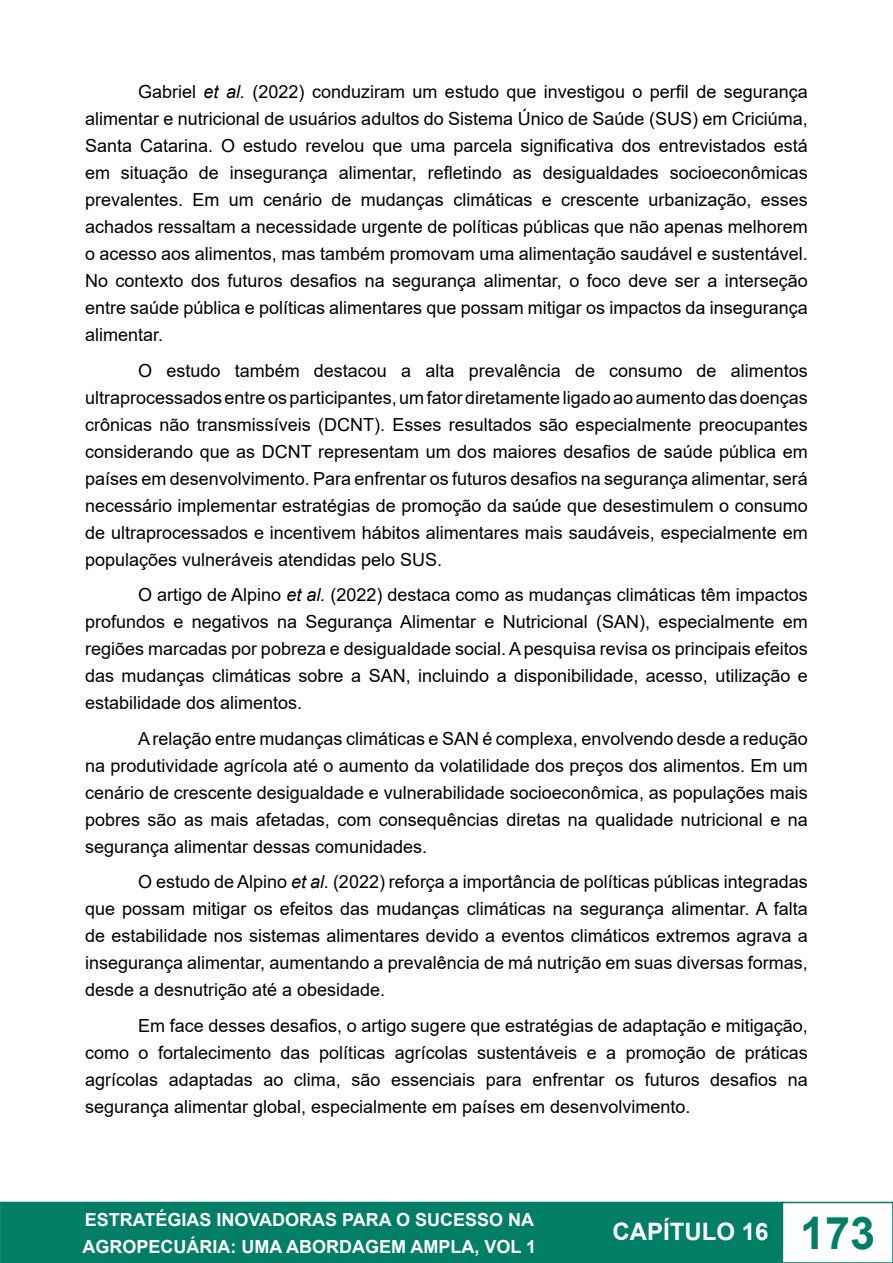
<style>
.page{position:relative;width:893px;height:1263px;background:#fff}
.page>*{position:absolute;margin:0;border:0;box-sizing:border-box;transform-origin:0 0}
.t1{font:700 24px "Arial";color:#fff}
.t2{font:18px/27px "Arial";color:#000;text-align:justify}
.t3{font:700 18px/27px "Arial";color:#fff}
.s1{font-style:italic}
.s2{font-size:45px;color:#007f66}
</style>
<div class="page">
<div style="left:1px;top:1202px;width:782px;height:60px;background:#007f66"></div>
<div style="left:0;top:1202px;width:784px;height:61px;border:2px solid #007f66"></div>
<svg style="left:0;top:1202px;width:1px;height:61px"></svg>
<div style="left:782px;top:1202px;width:111px;height:61px;border:2px solid #007f66"></div>
<p class="t2" style="left:85px;top:78px;width:724px;text-indent:53px">Gabriel <span class="s1">et al.</span> (2022) conduziram um estudo que investigou o perfil de segurança alimentar e nutricional de usuários adultos do Sistema Único de Saúde (SUS) em Criciúma, Santa Catarina. O estudo revelou que uma parcela significativa dos entrevistados está em situação de insegurança alimentar, refletindo as desigualdades socioeconômicas prevalentes. Em um cenário de mudanças climáticas e crescente urbanização, esses achados ressaltam a necessidade urgente de políticas públicas que não apenas melhorem o acesso aos alimentos, mas também promovam uma alimentação saudável e sustentável.<br>No contexto dos futuros desafios na segurança alimentar, o foco deve ser a interseção entre saúde pública e políticas alimentares que possam mitigar os impactos da insegurança alimentar.</p>
<p class="t2" style="left:85px;top:357px;width:724px;text-indent:53px">O estudo também destacou a alta prevalência de consumo de alimentos ultraprocessados entre os participantes, um fator diretamente ligado ao aumento das doenças crônicas não transmissíveis (DCNT). Esses resultados são especialmente preocupantes considerando que as DCNT representam um dos maiores desafios de saúde pública em países em desenvolvimento. Para enfrentar os futuros desafios na segurança alimentar, será necessário implementar estratégias de promoção da saúde que desestimulem o consumo de ultraprocessados e incentivem hábitos alimentares mais saudáveis, especialmente em populações vulneráveis atendidas pelo SUS.</p>
<p class="t2" style="left:85px;top:581px;width:724px;text-indent:53px">O artigo de Alpino <span class="s1">et al.</span> (2022) destaca como as mudanças climáticas têm impactos profundos e negativos na Segurança Alimentar e Nutricional (SAN), especialmente em regiões marcadas por pobreza e desigualdade social. A pesquisa revisa os principais efeitos das mudanças climáticas sobre a SAN, incluindo a disponibilidade, acesso, utilização e estabilidade dos alimentos.</p>
<p class="t2" style="left:85px;top:725px;width:724px;text-indent:53px">A relação entre mudanças climáticas e SAN é complexa, envolvendo desde a redução na produtividade agrícola até o aumento da volatilidade dos preços dos alimentos. Em um cenário de crescente desigualdade e vulnerabilidade socioeconômica, as populações mais pobres são as mais afetadas, com consequências diretas na qualidade nutricional e na segurança alimentar dessas comunidades.</p>
<p class="t2" style="left:85px;top:868px;width:724px;text-indent:53px">O estudo de Alpino <span class="s1">et al.</span> (2022) reforça a importância de políticas públicas integradas que possam mitigar os efeitos das mudanças climáticas na segurança alimentar. A falta de estabilidade nos sistemas alimentares devido a eventos climáticos extremos agrava a insegurança alimentar, aumentando a prevalência de má nutrição em suas diversas formas, desde a desnutrição até a obesidade.</p>
<p class="t2" style="left:85px;top:1012px;width:724px;text-indent:53px">Em face desses desafios, o artigo sugere que estratégias de adaptação e mitigação, como o fortalecimento das políticas agrícolas sustentáveis e a promoção de práticas agrícolas adaptadas ao clima, são essenciais para enfrentar os futuros desafios na segurança alimentar global, especialmente em países em desenvolvimento.</p>
<p class="t3" style="left:82px;top:1206px;width:455px">ESTRATÉGIAS INOVADORAS PARA O SUCESSO NA<br>AGROPECUÁRIA: UMA ABORDAGEM AMPLA, VOL 1</p>
<h1 class="t1" style="left:612px;top:1215px;width:264px">CAPÍTULO 16 <span class="s2">173</span></h1>
</div>
